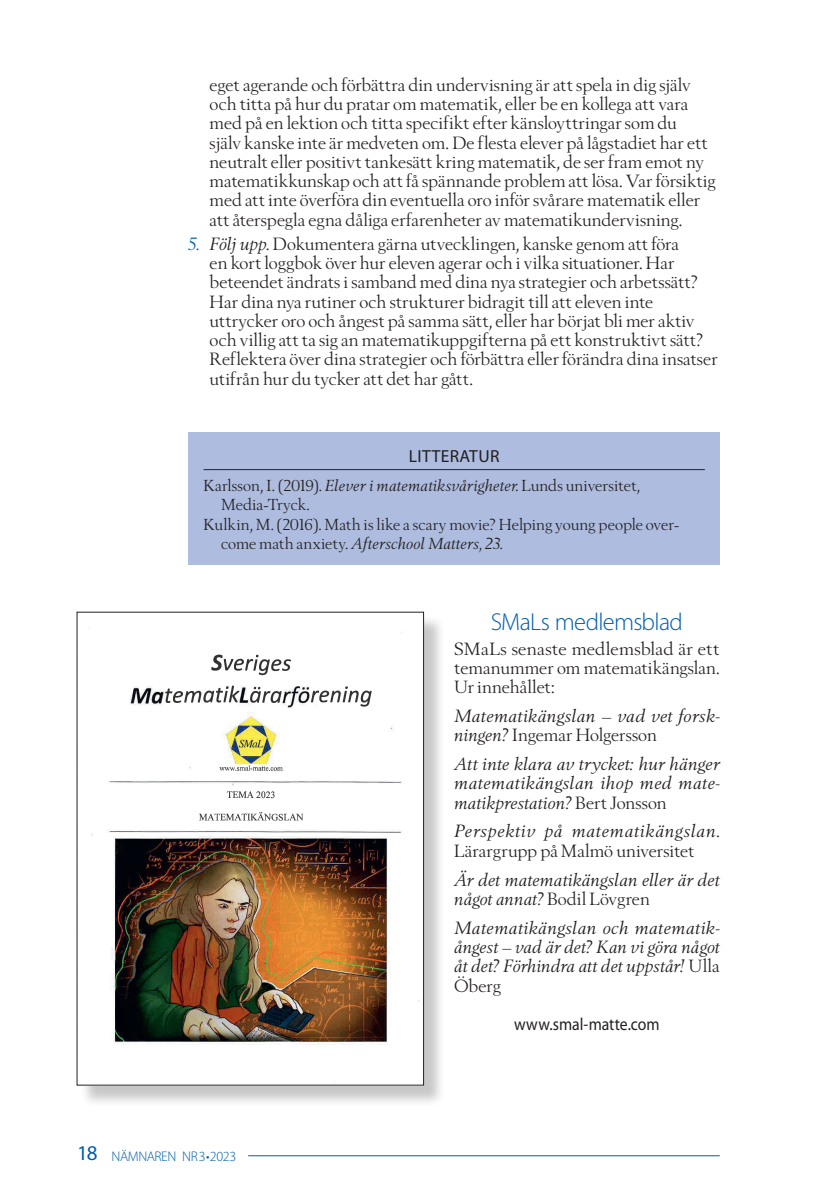
<style>
.page{position:relative;width:819px;height:1201px;background:#fff}
.page>*{position:absolute;margin:0;border:0;box-sizing:border-box;transform-origin:0 0}
.t1{font:300 24.5px "Myriad Pro";letter-spacing:-.03em;color:#015dad}
.t2{font:17.5px/19.2px "Berling Nova Display Pro";letter-spacing:.005em;color:#231f20}
.t3{font:italic 17.5px/19.2px "Berling Nova Display Pro";letter-spacing:.01em;color:#231f20}
.t4{font:italic 17.5px "Berling Nova Display Pro";letter-spacing:.035em;color:#231f20}
.t5{font:17.5px "Myriad Pro";color:#231f20;scale:.9 1}
.t6{font:17.5px "Myriad Pro";letter-spacing:.02em;color:#231f20}
.t7{font:15.75px "Berling Nova Display Pro";color:#231f20}
.t8{font:italic 15.75px "Berling Nova Display Pro";letter-spacing:.01em;color:#231f20}
.t9{font:300 14px "Myriad Pro";letter-spacing:-.03em;color:#015dad}
.s1{font-style:italic;color:#015dad}
.s2{font-style:italic}
.s3{font-style:normal}
.s4{font-weight:400;font-size:21px}
</style>
<div class="page">
<hr style="left:248px;top:1155px;width:471px;height:1px;background:#015dad">
<div style="left:189px;top:432px;width:530px;height:133px;background:#aebcdf"></div>
<hr style="left:203px;top:469px;width:501px;height:1px;background:#231f20">
<div style="left:79px;top:614px;width:366px;height:493px;background:#231f20;opacity:.25"></div>
<img style="left:79px;top:614px;width:343px;height:469px">
<img style="left:130px;top:655px;width:243px;height:165px">
<p class="t2" style="left:210px;top:75px;width:507px">eget agerande och förbättra din undervisning är att spela in dig själv och titta på hur du pratar om matematik, eller be en kollega att vara med på en lektion och titta specifikt efter känsloyttringar som du<br>själv kanske inte är medveten om. De flesta elever på lågstadiet har ett neutralt eller positivt tankesätt kring matematik, de ser fram emot ny matematikkunskap och att få spännande problem att lösa. Var försiktig med att inte överföra din eventuella oro inför svårare matematik eller att återspegla egna dåliga erfarenheter av matematikundervisning.</p>
<p class="t2" style="left:210px;top:234px;width:509px;text-indent:-21px"><span class="s1">5.</span> <span class="s2">Följ upp.</span> Dokumentera gärna utvecklingen, kanske genom att föra<br>en kort loggbok över hur eleven agerar och i vilka situationer. Har beteendet ändrats i samband med dina nya strategier och arbetssätt?<br>Har dina nya rutiner och strukturer bidragit till att eleven inte uttrycker oro och ångest på samma sätt, eller har börjat bli mer aktiv och villig att ta sig an matematikuppgifterna på ett konstruktivt sätt?<br>Reflektera över dina strategier och förbättra eller förändra dina insatser utifrån hur du tycker att det har gått.</p>
<p class="t6" style="left:409px;top:447px;width:92px">LITTERATUR</p>
<p class="t7" style="left:203px;top:476px;width:438px">Karlsson, I. (2019). <span class="s2">Elever i matematiksvårigheter.</span> Lunds universitet,</p>
<p class="t7" style="left:221px;top:495px;width:90px">Media-Tryck.</p>
<p class="t7" style="left:203px;top:514px;width:477px">Kulkin, M. (2016). Math is like a scary movie? Helping young people over-</p>
<p class="t8" style="left:221px;top:534px;width:283px"><span class="s3">come math anxiety.</span> Afterschool Matters, 23.</p>
<p class="t9" style="left:77px;top:1148px;width:161px"><span class="s4">18</span> NÄMNAREN NR3•2023</p>
<h1 class="t1" style="left:491px;top:608px;width:193px">SMaLs medlemsblad</h1>
<p class="t2" style="left:454px;top:638px;width:267px;text-align:justify">SMaLs senaste medlemsblad är ett temanummer om matematikängslan.<br>Ur innehållet:</p>
<p class="t3" style="left:454px;top:706px;width:267px">Matematikängslan – vad vet forsk&shy;ningen? <span class="s3">Ingemar Holgersson</span></p>
<p class="t3" style="left:454px;top:754px;width:267px;text-align:justify">Att inte klara av trycket: hur hänger matematikängslan ihop med mate&shy;matikprestation? <span class="s3">Bert Jonsson</span></p>
<p class="t4" style="left:454px;top:821px;width:267px">Perspektiv på matematikängslan.</p>
<p class="t2" style="left:454px;top:840px;width:242px">Lärargrupp på Malmö universitet</p>
<p class="t3" style="left:454px;top:870px;width:267px">Är det matematikängslan eller är det något annat? <span class="s3">Bodil Lövgren</span></p>
<p class="t3" style="left:454px;top:918px;width:267px;text-align:justify">Matematikängslan och matematik&shy;ångest – vad är det? Kan vi göra något åt det? Förhindra att det uppstår! <span class="s3">Ulla Öberg</span></p>
<p class="t5" style="left:514px;top:1014px;width:163px">www.smal-matte.com</p>
</div>
